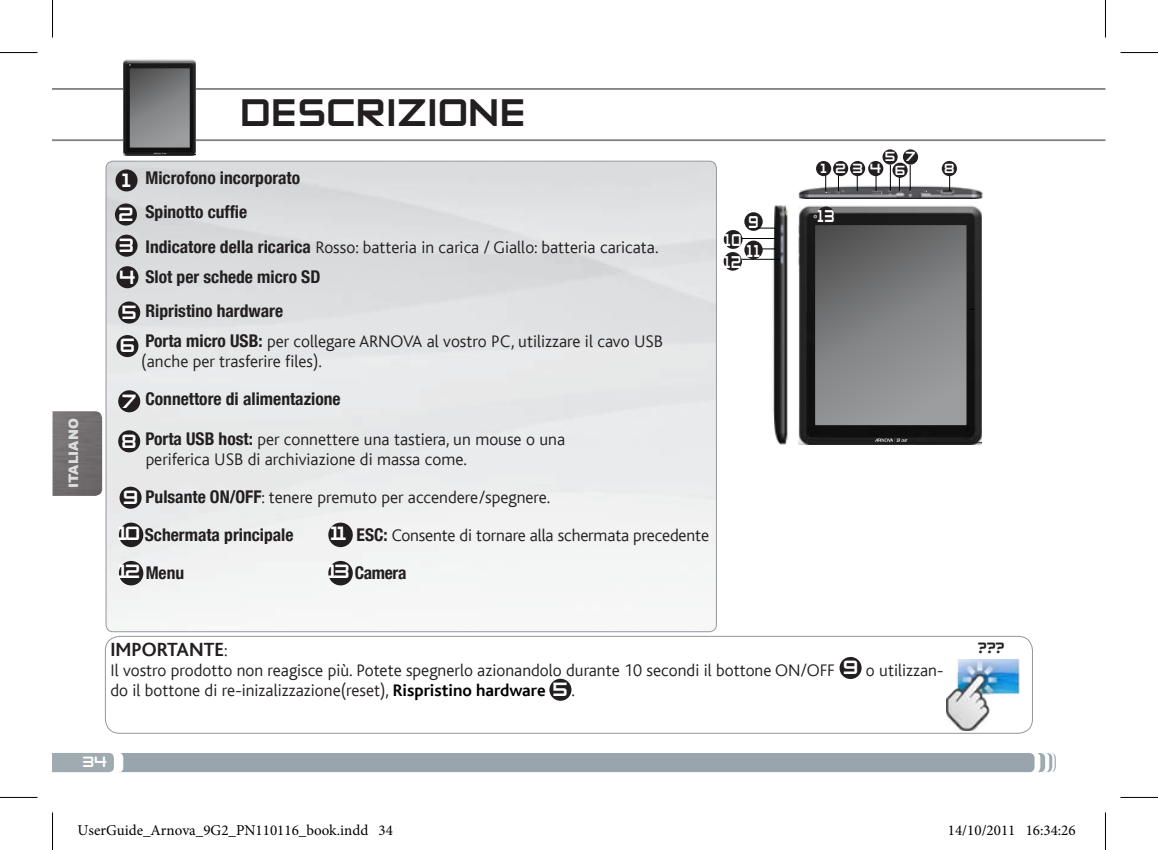
<style>
.page{position:relative;width:1158px;height:850px;background:#fff}
.page>*{position:absolute;margin:0;border:0;box-sizing:border-box;transform-origin:0 0}
.t1{font:45px "Zero Twos";letter-spacing:.01em;color:#231f20}
.t2{font:22.5px/34px "Zero Twos";letter-spacing:-.12em;color:#fff}
.t3{font:700 20px "Bliss";color:#231f20}
.t4{font:20px "Zero Twos";letter-spacing:.05em;color:#fff;scale:.75 1}
.t5{font:300 17.5px/20px "Bliss";color:#231f20}
.t6{font:700 condensed 17.5px/34.2px "Helvetica Neue LT Com";color:#231f20}
.t7{font:17.5px "Zero Twos";color:#231f20}
.t8{font:17.5px "Zero Twos";color:#fff}
.t9{font:15.5px/13.2px "Zero Twos";color:#fff}
.t10{font:15px "Minion Pro";color:#000}
.t11{font:900 13px "Arial";color:#dcddde}
.s1{font-family:"Helvetica Neue LT Com";font-weight:700;font-stretch:condensed}
.s2{font-weight:300;font-size:17.5px}
.s3{font-family:"Zero Twos";font-weight:400;font-size:22.5px;color:#fff}
.s4{font-weight:700;color:#000}
</style>
<div class="page">
<div style="left:52px;top:753px;width:1003px;height:19px;background:#98a5af"></div>
<img style="left:798px;top:205px;width:183px;height:239px">
<hr style="left:893px;top:442px;width:88px;height:1px;background:#1a171b">
<svg style="left:874px;top:437px;width:33px;height:5px"></svg>
<img style="left:106px;top:161px;width:610px;height:470px">
<hr style="left:52px;top:88px;width:1053px;height:2px;background:#808285">
<hr style="left:52px;top:139px;width:1053px;height:2px;background:#808285">
<div style="left:105px;top:635px;width:927px;height:98px;border:1px solid #93979e;border-radius:14px"></div>
<img style="left:946px;top:659px;width:73px;height:71px">
<svg style="left:815px;top:225px;width:159px;height:200px"></svg>
<div style="left:723px;top:230px;width:19px;height:19px;background:#231f20;border-radius:50%"></div>
<div style="left:744px;top:212px;width:18px;height:19px;background:#231f20;border-radius:50%"></div>
<img style="left:798px;top:183px;width:185px;height:16px">
<svg style="left:838px;top:175px;width:6px;height:17px"></svg>
<svg style="left:825px;top:175px;width:2px;height:18px"></svg>
<svg style="left:909px;top:164px;width:3px;height:27px"></svg>
<svg style="left:898px;top:178px;width:3px;height:13px"></svg>
<svg style="left:888px;top:164px;width:4px;height:27px"></svg>
<svg style="left:872px;top:173px;width:10px;height:21px"></svg>
<svg style="left:856px;top:176px;width:1px;height:15px"></svg>
<svg style="left:949px;top:176px;width:1px;height:15px"></svg>
<img style="left:771px;top:205px;width:17px;height:239px">
<hr style="left:741px;top:259px;width:38px;height:1px;background:#000">
<svg style="left:762px;top:248px;width:20px;height:3px"></svg>
<svg style="left:756px;top:227px;width:26px;height:2px"></svg>
<hr style="left:741px;top:238px;width:35px;height:1px;background:#000">
<div style="left:816px;top:161px;width:15px;height:15px;background:#231f20;border-radius:50%"></div>
<div style="left:850px;top:161px;width:15px;height:15px;background:#231f20;border-radius:50%"></div>
<div style="left:868px;top:161px;width:15px;height:15px;background:#231f20;border-radius:50%"></div>
<div style="left:882px;top:149px;width:15px;height:15px;background:#231f20;border-radius:50%"></div>
<div style="left:892px;top:162px;width:15px;height:16px;background:#231f20;border-radius:50%"></div>
<div style="left:902px;top:149px;width:16px;height:15px;background:#231f20;border-radius:50%"></div>
<div style="left:833px;top:161px;width:15px;height:15px;background:#231f20;border-radius:50%"></div>
<div style="left:941px;top:161px;width:15px;height:15px;background:#231f20;border-radius:50%"></div>
<div style="left:744px;top:240px;width:18px;height:19px;background:#231f20;border-radius:50%"></div>
<div style="left:723px;top:252px;width:19px;height:18px;background:#231f20;border-radius:50%"></div>
<div style="left:816px;top:206px;width:19px;height:19px;background:#231f20;border-radius:50%"></div>
<img style="left:123px;top:59px;width:73px;height:96px">
<hr style="left:161px;top:154px;width:35px;height:1px;background:#1a171b">
<svg style="left:129px;top:64px;width:61px;height:90px"></svg>
<img style="left:52px;top:411px;width:50px;height:84px">
<div style="left:839px;top:656px;width:22px;height:22px;background:#231f20;border-radius:50%"></div>
<div style="left:549px;top:678px;width:22px;height:22px;background:#231f20;border-radius:50%"></div>
<div style="left:115px;top:169px;width:22px;height:22px;background:#231f20;border-radius:50%"></div>
<div style="left:115px;top:203px;width:22px;height:22px;background:#231f20;border-radius:50%"></div>
<div style="left:115px;top:234px;width:22px;height:22px;background:#231f20;border-radius:50%"></div>
<div style="left:116px;top:266px;width:22px;height:22px;background:#231f20;border-radius:50%"></div>
<div style="left:118px;top:301px;width:22px;height:22px;background:#231f20;border-radius:50%"></div>
<div style="left:116px;top:335px;width:22px;height:22px;background:#231f20;border-radius:50%"></div>
<div style="left:118px;top:390px;width:22px;height:22px;background:#231f20;border-radius:50%"></div>
<div style="left:118px;top:430px;width:22px;height:22px;background:#231f20;border-radius:50%"></div>
<div style="left:120px;top:486px;width:22px;height:22px;background:#231f20;border-radius:50%"></div>
<div style="left:119px;top:522px;width:24px;height:25px;background:#231f20;border-radius:50%"></div>
<div style="left:328px;top:522px;width:25px;height:25px;background:#231f20;border-radius:50%"></div>
<div style="left:119px;top:560px;width:24px;height:25px;background:#231f20;border-radius:50%"></div>
<div style="left:328px;top:560px;width:25px;height:25px;background:#231f20;border-radius:50%"></div>
<hr style="left:0;top:52px;width:38px;height:1px;background:#000">
<hr style="left:1120px;top:52px;width:37px;height:1px;background:#000">
<hr style="left:0;top:796px;width:38px;height:1px;background:#000">
<hr style="left:1120px;top:796px;width:37px;height:1px;background:#000">
<hr style="left:52px;top:0;width:1px;height:38px;background:#000">
<hr style="left:52px;top:812px;width:1px;height:37px;background:#000">
<hr style="left:1104px;top:0;width:1px;height:38px;background:#000">
<hr style="left:1104px;top:812px;width:1px;height:37px;background:#000">
<div style="left:270px;top:824px;width:7px;height:11px;border:1px solid #fff;border-radius:50%"></div>
<div style="left:271px;top:825px;width:5px;height:9px;border:1px solid #fff;border-radius:50%"></div>
<div style="left:974px;top:824px;width:7px;height:11px;border:1px solid #fff;border-radius:50%"></div>
<div style="left:975px;top:825px;width:5px;height:9px;border:1px solid #fff;border-radius:50%"></div>
<p class="t11" style="left:64px;top:488px;width:71px;rotate:-90deg">ITALIANO</p>
<h1 class="t1" style="left:240px;top:90px;width:255px">DESCRIZIONE</h1>
<p class="t6" style="left:145px;top:161px;width:156px">Microfono incorporato<br>Spinotto cuffie</p>
<p class="t5" style="left:145px;top:237px;width:514px"><span class="s1">Indicatore della ricarica</span> Rosso: batteria in carica / Giallo: batteria caricata.</p>
<p class="t6" style="left:145px;top:260px;width:176px">Slot per schede micro SD<br>Ripristino hardware</p>
<p class="t5" style="left:141px;top:332px;width:523px"><span class="s1">Porta micro USB:</span> per collegare ARNOVA al vostro PC, utilizzare il cavo USB (anche per trasferire files).</p>
<p class="t6" style="left:145px;top:382px;width:197px">Connettore di alimentazione</p>
<p class="t5" style="left:145px;top:429px;width:421px"><span class="s1">Porta USB host:</span> per connettere una tastiera, un mouse o una periferica USB di archiviazione di massa come.</p>
<p class="t5" style="left:145px;top:487px;width:406px"><span class="s1">Pulsante ON/OFF</span>: tenere premuto per accendere/spegnere.</p>
<p class="t6" style="left:145px;top:517px;width:150px">Schermata principale</p>
<p class="t5" style="left:356px;top:525px;width:354px"><span class="s1">ESC:</span> Consente di tornare alla schermata precedente</p>
<p class="t6" style="left:146px;top:555px;width:40px">Menu</p>
<p class="t6" style="left:355px;top:555px;width:53px">Camera</p>
<p class="t2" style="left:118px;top:163px;width:17px">1<br>2</p>
<p class="t2" style="left:119px;top:230px;width:18px;line-height:31.5px">3<br>4</p>
<p class="t2" style="left:120px;top:295px;width:19px">5<br>6</p>
<p class="t2" style="left:122px;top:381px;width:17px;line-height:40px">7<br>8</p>
<p class="t2" style="left:123px;top:480px;width:16px">9</p>
<p class="t2" style="left:118px;top:516px;width:23px">10</p>
<p class="t2" style="left:330px;top:516px;width:18px">11</p>
<p class="t2" style="left:118px;top:555px;width:23px">12</p>
<p class="t2" style="left:328px;top:555px;width:23px">13</p>
<p class="t4" style="left:748px;top:212px;width:15px">9</p>
<p class="t4" style="left:724px;top:230px;width:24px">10</p>
<p class="t4" style="left:746px;top:240px;width:19px">11</p>
<p class="t4" style="left:724px;top:252px;width:24px">12</p>
<p class="t9" style="left:820px;top:162px;width:8px">1</p>
<p class="t9" style="left:835px;top:162px;width:47px">2 3 4</p>
<p class="t9" style="left:894px;top:150px;width:12px;text-indent:-10px">5<br>6</p>
<p class="t9" style="left:905px;top:150px;width:12px">7</p>
<p class="t4" style="left:817px;top:206px;width:24px">13</p>
<p class="t9" style="left:944px;top:162px;width:12px">8</p>
<p class="t3" style="left:110px;top:638px;width:118px">Importante<span class="s2">:</span></p>
<p class="t5" style="left:110px;top:659px;width:834px">Il vostro prodotto non reagisce più. Potete spegnerlo azionandolo durante 10 secondi il bottone ON/OFF <span class="s3">9</span> o utilizzan&shy;do il bottone di re-inizalizzazione(reset), <span class="s4">Rispristino hardware</span> <span class="s3">5</span> .</p>
<p class="t8" style="left:83px;top:753px;width:26px">34</p>
<p class="t7" style="left:977px;top:639px;width:28px">???</p>
<p class="t10" style="left:78px;top:819px;width:317px">UserGuide_Arnova_9G2_PN110116_book.indd 34</p>
<p class="t10" style="left:947px;top:819px;width:129px">14/10/2011 16:34:26</p>
</div>
